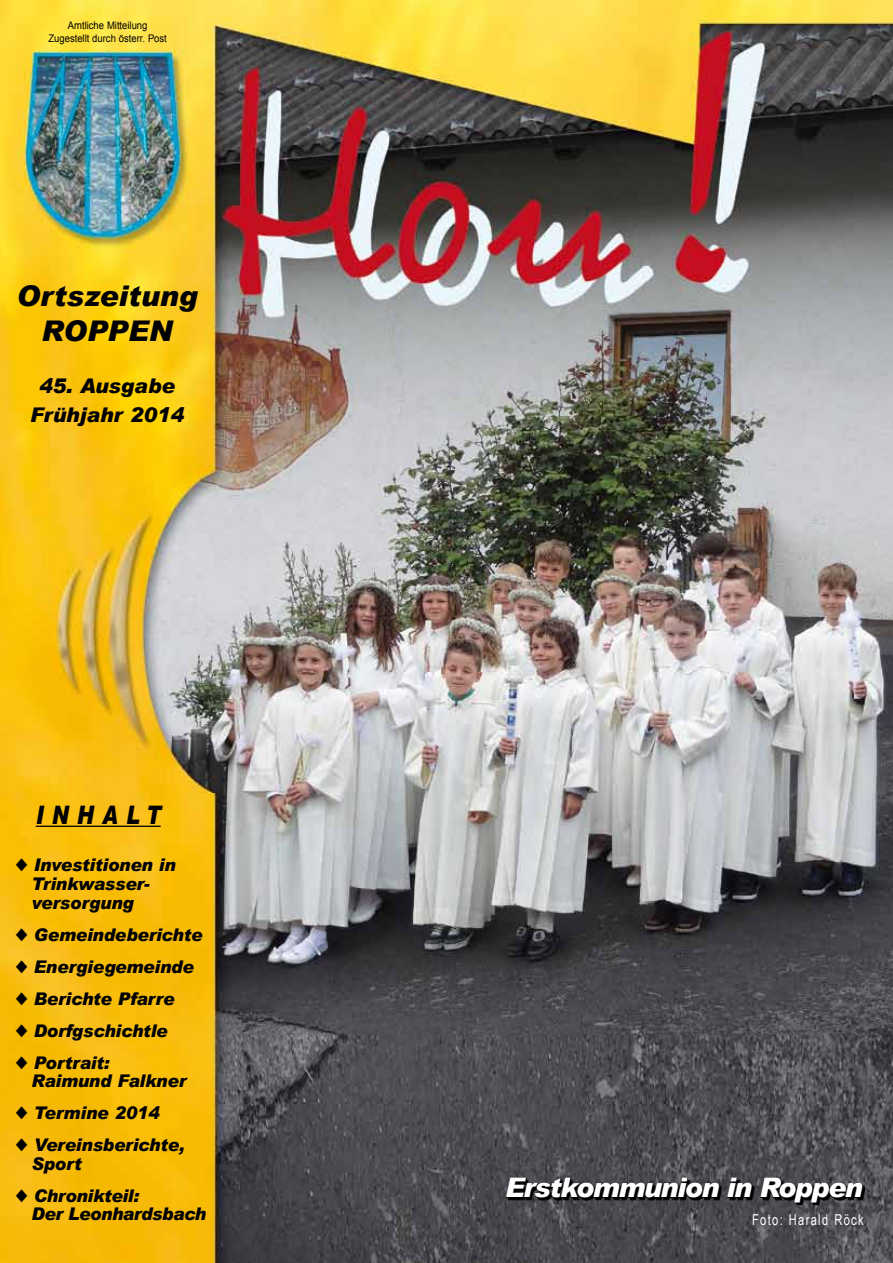
<style>
.page{position:relative;width:893px;height:1263px;background:#fff}
.page>*{position:absolute;margin:0;border:0;box-sizing:border-box;transform-origin:0 0}
.t1{font:italic 900 28.5px/34.2px "Arial";color:#000;text-align:center}
.t2{font:italic 900 27px "Arial";letter-spacing:-.05em;color:#fff}
.t3{font:italic 900 25.5px "Arial";letter-spacing:.4em;color:#000;scale:.8 1}
.t4{font:italic 900 20.25px/28.5px "Arial";color:#000;text-align:center}
.t5{font:italic 900 17.4px/18.9px "Arial";letter-spacing:-.01em;color:#000}
.t6{font:15px "Arial Narrow";letter-spacing:.1em;color:#fff;scale:.9 1}
.t7{font:10.5px/12.6px "Arial";color:#000;text-align:center;scale:.9 1}
</style>
<div class="page">
<img style="left:0;top:0;width:893px;height:1263px">
<hr style="left:36px;top:826px;width:125px;height:1px;background:#000">
<svg style="left:508px;top:1179px;width:357px;height:26px;fill:#45444a"></svg>
<svg style="left:505px;top:1177px;width:215px;height:23px"></svg>
<svg style="left:727px;top:1177px;width:26px;height:21px"></svg>
<svg style="left:760px;top:1177px;width:103px;height:26px"></svg>
<p class="t7" style="left:48px;top:19px;width:133px">Amtliche Mitteilung<br>Zugestellt durch österr. Post</p>
<h1 class="t1" style="left:16px;top:278px;width:183px">Ortszeitung<br>ROPPEN</h1>
<p class="t4" style="left:30px;top:371px;width:155px">45. Ausgabe<br>Frühjahr 2014</p>
<h3 class="t3" style="left:36px;top:799px;width:158px">INHALT</h3>
<p class="t5" style="left:32px;top:855px;width:146px;text-indent:-16px">◆ Investitionen in<br>Trinkwasser&shy;versorgung</p>
<p class="t5" style="left:15px;top:925px;width:189px">◆ Gemeindeberichte</p>
<p class="t5" style="left:15px;top:957px;width:180px">◆ Energiegemeinde</p>
<p class="t5" style="left:15px;top:989px;width:161px">◆ Berichte Pfarre</p>
<p class="t5" style="left:15px;top:1020px;width:154px">◆ Dorfgschichtle</p>
<p class="t5" style="left:32px;top:1053px;width:156px;line-height:18.5px;text-indent:-16px">◆ Portrait:<br>Raimund Falkner</p>
<p class="t5" style="left:15px;top:1103px;width:145px">◆ Termine 2014</p>
<p class="t5" style="left:32px;top:1134px;width:155px;text-indent:-16px">◆ Vereinsberichte,<br>Sport</p>
<p class="t5" style="left:32px;top:1185px;width:176px;text-indent:-16px">◆ Chronikteil:<br>Der Leonhardsbach</p>
<h2 class="t2" style="left:505px;top:1171px;width:359px">Erstkommunion in Roppen</h2>
<p class="t6" style="left:752px;top:1209px;width:125px">Foto: Harald Röck</p>
</div>
